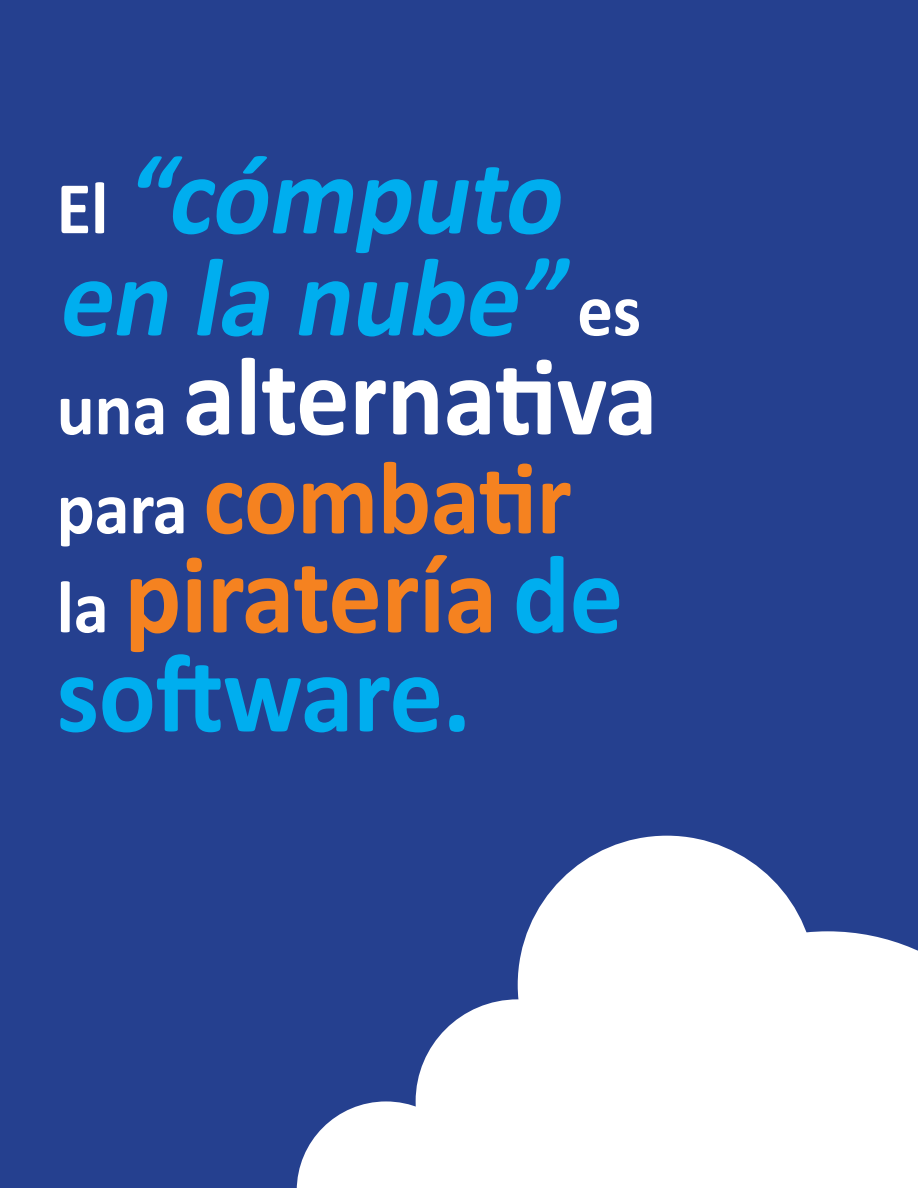
<style>
.page{position:relative;width:918px;height:1188px;background:#25408f}
.page>*{position:absolute;margin:0;border:0;box-sizing:border-box;transform-origin:0 0}
.t1{font:italic 700 112.5px/100.5px "Calibri";color:#00aeef;scale:.95 1}
.t2{font:700 112.5px/99px "Calibri";letter-spacing:-.005em;color:#00aeef;scale:.95 1}
.t3{font:700 105px "Calibri";letter-spacing:-.005em;color:#f58220;scale:.95 1}
.s1{font-style:normal;font-size:75px;color:#fff}
.s2{font-style:normal;color:#fff}
.s3{font-size:75px;color:#fff}
.s4{color:#f58220}
</style>
<div class="page">
<div style="left:518px;top:836px;width:298px;height:298px;background:#fff;border-radius:50%"></div>
<div style="left:720px;top:931px;width:198px;height:257px;background:#fff"></div>
<svg style="left:297px;top:999px;width:423px;height:189px"></svg>
<p class="t1" style="left:57px;top:140px;width:635px"><span class="s1">E l</span> “cómputo en la nube” <span class="s1">e s una</span> <span class="s2">alternativa</span></p>
<p class="t3" style="left:57px;top:433px;width:544px"><span class="s3">para</span> combatir</p>
<p class="t2" style="left:57px;top:540px;width:598px"><span class="s3">la</span> <span class="s4">piratería</span> de software.</p>
</div>
